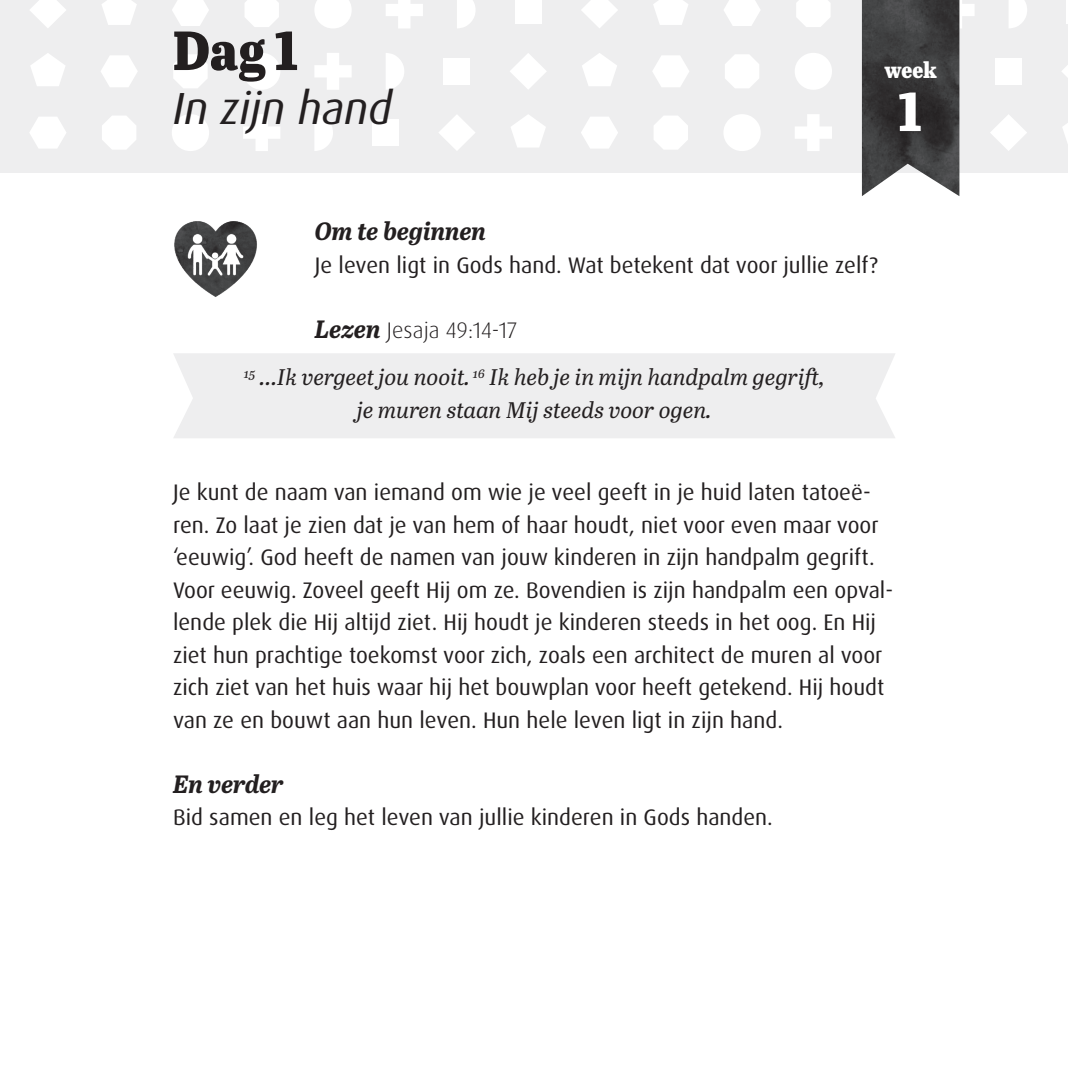
<style>
.page{position:relative;width:1068px;height:1070px;background:#fff}
.page>*{position:absolute;margin:0;border:0;box-sizing:border-box;transform-origin:0 0}
.t1{font:55px "Abril Titling Semi Cnd Eb";color:#231f20}
.t2{font:55px "Abril Titling Semi Cnd Eb";color:#fff}
.t3{font:italic 45px "Dax Pro";color:#231f20}
.t4{font:italic 700 25px "Abril Titling";letter-spacing:-.005em;color:#231f20}
.t5{font:22.5px/32.5px "Dax Pro";color:#231f20}
.t6{font:italic 22.5px/32.5px "Abril Text";color:#231f20;text-align:center}
.t7{font:300 22.5px "Dax Pro";color:#231f20}
.t8{font:22.5px "Abril Titling Semi Cnd Eb";color:#fff}
.s1{font-family:"Abril Titling";font-weight:700;font-style:italic;font-size:25px}
</style>
<div class="page">
<div style="left:2px;top:0;width:1065px;height:173px;background:#eeeeef"></div>
<img style="left:861px;top:0;width:98px;height:196px">
<img style="left:174px;top:221px;width:83px;height:76px">
<hr style="left:0;top:0;width:2px;height:173px;background:#eeeeef">
<div style="left:174px;top:353px;width:721px;height:85px;background:#eeeeef"></div>
<svg style="left:865px;top:0;width:38px;height:28px"></svg>
<svg style="left:937px;top:0;width:23px;height:28px"></svg>
<svg style="left:865px;top:52px;width:38px;height:38px"></svg>
<svg style="left:937px;top:52px;width:18px;height:38px"></svg>
<svg style="left:865px;top:114px;width:19px;height:37px"></svg>
<svg style="left:924px;top:119px;width:26px;height:27px"></svg>
<h1 class="t1" style="left:173px;top:10px;width:126px">Dag 1</h1>
<h2 class="t3" style="left:173px;top:80px;width:221px">In zijn hand</h2>
<p class="t8" style="left:884px;top:53px;width:54px">week</p>
<h1 class="t2" style="left:898px;top:71px;width:24px">1</h1>
<p class="t4" style="left:315px;top:213px;width:173px">Om te beginnen</p>
<p class="t5" style="left:315px;top:249px;width:564px">Je leven ligt in Gods hand. Wat betekent dat voor jullie zelf?</p>
<p class="t7" style="left:315px;top:315px;width:204px"><span class="s1">Lezen</span> Jesaja 49:14-17</p>
<p class="t6" style="left:244px;top:360px;width:582px"><sup>15</sup> …Ik vergeet jou nooit. <sup>16</sup> Ik heb je in mijn handpalm gegrift, je muren staan Mij steeds voor ogen.</p>
<p class="t5" style="left:173px;top:476px;width:721px">Je kunt de naam van iemand om wie je veel geeft in je huid laten tatoeë&shy;ren. Zo laat je zien dat je van hem of haar houdt, niet voor even maar voor ‘eeuwig’. God heeft de namen van jouw kinderen in zijn handpalm gegrift.<br>Voor eeuwig. Zoveel geeft Hij om ze. Bovendien is zijn handpalm een opval&shy;lende plek die Hij altijd ziet. Hij houdt je kinderen steeds in het oog. En Hij ziet hun prachtige toekomst voor zich, zoals een architect de muren al voor zich ziet van het huis waar hij het bouwplan voor heeft getekend. Hij houdt van ze en bouwt aan hun leven. Hun hele leven ligt in zijn hand.</p>
<p class="t4" style="left:173px;top:765px;width:112px">En verder</p>
<p class="t5" style="left:173px;top:801px;width:601px">Bid samen en leg het leven van jullie kinderen in Gods handen.</p>
</div>
